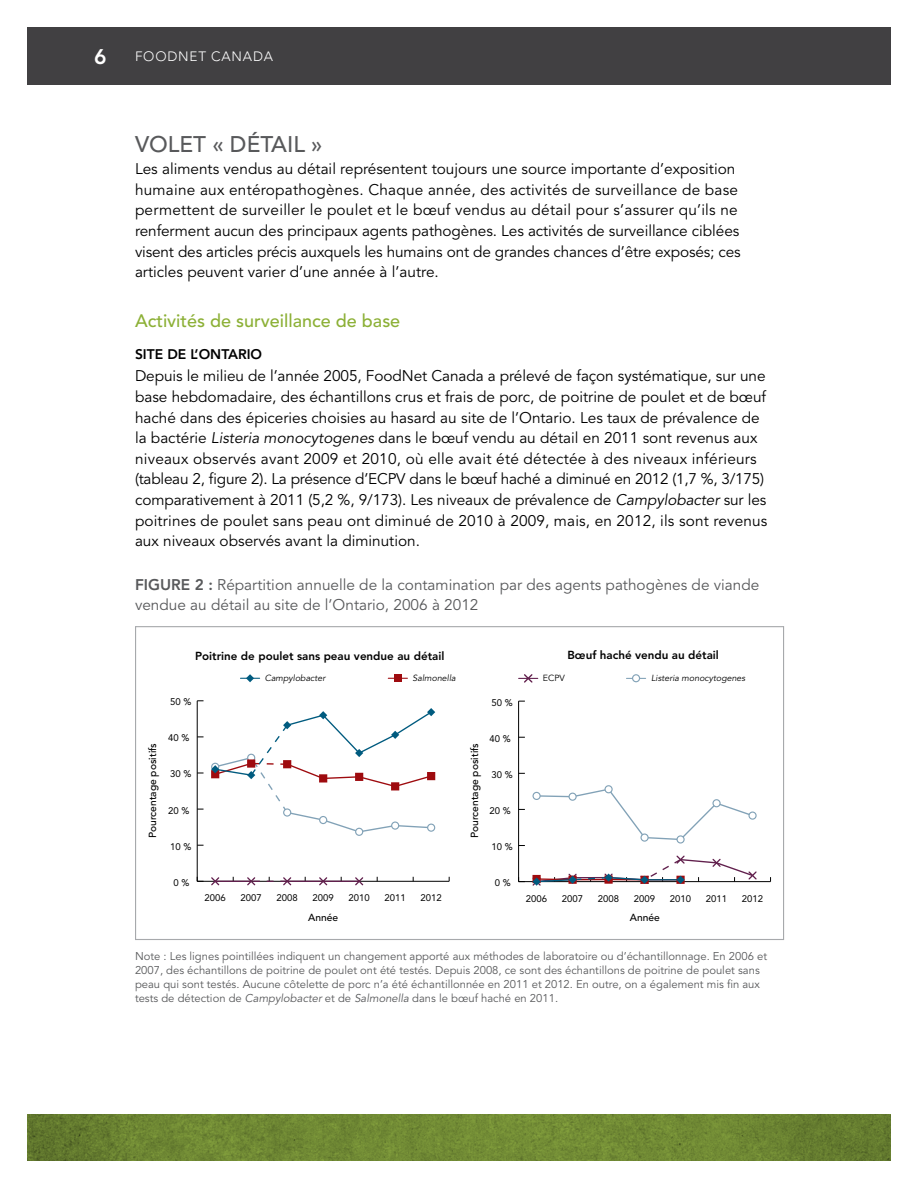
<style>
.page{position:relative;width:918px;height:1188px;background:#fff}
.page>*{position:absolute;margin:0;border:0;box-sizing:border-box;transform-origin:0 0}
.t1{font:500 22.5px "Avenir LT Std";color:#58595b}
.t2{font:800 21px "Avenir LT Std";color:#fff}
.t3{font:500 18px "Avenir LT Std";color:#8cb036}
.t4{font:15.3px/20.5px "Avenir LT Std";color:#000}
.t5{font:15.3px/20.5px "Avenir LT Std";color:#58595b}
.t6{font:800 13.8px "Avenir LT Std";color:#000}
.t7{font:300 13.5px "Avenir LT Std";letter-spacing:.06em;color:#fff}
.t8{font:800 11.55px "Avenir LT Std";color:#000}
.t9{font:11.25px/14.2px "Avenir LT Std";color:#58595b}
.t10{font:500 10.2px "Avenir LT Std";color:#000}
.t11{font:9.6px "Avenir LT Std";color:#000}
.t12{font:italic 8.85px "Avenir LT Std";color:#000}
.t13{font:8.85px "Avenir LT Std";color:#000}
.s1{font-style:italic}
.s2{font-weight:800}
</style>
<div class="page">
<svg style="left:27px;top:1115px;width:864px;height:46px;background:#6d8533"></svg>
<div style="left:27px;top:27px;width:113px;height:57px;background:#414042"></div>
<div style="left:135px;top:27px;width:756px;height:57px;background:#414042"></div>
<hr style="left:197px;top:881px;width:252px;height:1px;background:#000">
<hr style="left:197px;top:701px;width:1px;height:180px;background:#000">
<svg style="left:197px;top:877px;width:7px;height:5px"></svg>
<hr style="left:215px;top:881px;width:36px;height:1px;background:#61204d">
<hr style="left:287px;top:881px;width:36px;height:1px;background:#61204d">
<hr style="left:323px;top:881px;width:36px;height:1px;background:#61204d">
<div style="left:355px;top:828px;width:8px;height:8px;border:1px solid #82a2b7;border-radius:50%"></div>
<svg style="left:210px;top:877px;width:11px;height:9px"></svg>
<svg style="left:246px;top:876px;width:46px;height:10px"></svg>
<svg style="left:318px;top:877px;width:10px;height:9px"></svg>
<svg style="left:354px;top:877px;width:10px;height:9px"></svg>
<svg style="left:211px;top:708px;width:224px;height:126px"></svg>
<hr style="left:519px;top:881px;width:252px;height:1px;background:#000">
<hr style="left:518px;top:701px;width:1px;height:181px;background:#000">
<svg style="left:536px;top:789px;width:218px;height:51px"></svg>
<div style="left:533px;top:792px;width:7px;height:7px;background:#fff;border-radius:50%"></div>
<div style="left:533px;top:792px;width:8px;height:8px;border:1px solid #82a2b7;border-radius:50%"></div>
<div style="left:569px;top:793px;width:7px;height:7px;background:#fff;border-radius:50%"></div>
<div style="left:568px;top:793px;width:9px;height:8px;border:1px solid #82a2b7;border-radius:50%"></div>
<div style="left:605px;top:786px;width:7px;height:7px;background:#fff;border-radius:50%"></div>
<div style="left:604px;top:785px;width:9px;height:8px;border:1px solid #82a2b7;border-radius:50%"></div>
<svg style="left:641px;top:834px;width:7px;height:7px"></svg>
<div style="left:640px;top:833px;width:9px;height:9px;border:1px solid #82a2b7;border-radius:50%"></div>
<svg style="left:677px;top:836px;width:7px;height:7px"></svg>
<div style="left:676px;top:835px;width:9px;height:9px;border:1px solid #82a2b7;border-radius:50%"></div>
<div style="left:713px;top:800px;width:7px;height:7px;background:#fff;border-radius:50%"></div>
<div style="left:712px;top:799px;width:9px;height:8px;border:1px solid #82a2b7;border-radius:50%"></div>
<div style="left:749px;top:812px;width:7px;height:7px;background:#fff;border-radius:50%"></div>
<div style="left:748px;top:812px;width:9px;height:8px;border:1px solid #82a2b7;border-radius:50%"></div>
<svg style="left:531px;top:855px;width:227px;height:31px"></svg>
<svg style="left:240px;top:674px;width:20px;height:8px"></svg>
<svg style="left:388px;top:678px;width:19px;height:1px"></svg>
<div style="left:394px;top:675px;width:7px;height:7px;background:#9e0b0f"></div>
<svg style="left:626px;top:678px;width:20px;height:1px"></svg>
<svg style="left:519px;top:674px;width:19px;height:9px"></svg>
<div style="left:633px;top:675px;width:7px;height:7px;background:#fff;border-radius:50%"></div>
<div style="left:632px;top:674px;width:8px;height:8px;border:1px solid #82a2b7;border-radius:50%"></div>
<h2 class="t2" style="left:94px;top:44px;width:14px">6</h2>
<p class="t7" style="left:135px;top:48px;width:140px">FOODNET CANADA</p>
<h1 class="t1" style="left:135px;top:131px;width:149px">VOLET « DÉTAIL</h1>
<h1 class="t1" style="left:311px;top:131px;width:13px">»</h1>
<p class="t4" style="left:135px;top:159px;width:607px">Les aliments vendus au détail représentent toujours une source importante d’exposition humaine aux entéropathogènes. Chaque année, des activités de surveillance de base permettent de surveiller le poulet et le bœuf vendus au détail pour s’assurer qu’ils ne renferment aucun des principaux agents pathogènes. Les activités de surveillance ciblées visent des articles précis auxquels les humains ont de grandes chances d’être exposés; ces articles peuvent varier d’une année à l’autre.</p>
<p class="t3" style="left:135px;top:310px;width:267px">Activités de surveillance de base</p>
<p class="t6" style="left:135px;top:346px;width:86px">Site de l’Onta</p>
<p class="t6" style="left:238px;top:346px;width:23px">rio</p>
<p class="t4" style="left:135px;top:366px;width:634px">Depuis le milieu de l’année 2005, FoodNet Canada a prélevé de façon systématique, sur une base hebdomadaire, des échantillons crus et frais de porc, de poitrine de poulet et de bœuf haché dans des épiceries choisies au hasard au site de l’Ontario. Les taux de prévalence de la bactérie <span class="s1">Listeria monocytogenes</span> dans le bœuf vendu au détail en 2011 sont revenus aux niveaux observés avant 2009 et 2010, où elle avait été détectée à des niveaux inférieurs (tableau 2, figure 2). La présence d’ECPV dans le bœuf haché a diminué en 2012 (1,7 %, 3/175) comparativement à 2011 (5,2 %, 9/173). Les niveaux de prévalence de <span class="s1">Campylobacter</span> sur les poitrines de poulet sans peau ont diminué de 2010 à 2009, mais, en 2012, ils sont revenus aux niveaux observés avant la diminution.</p>
<p class="t5" style="left:135px;top:575px;width:626px"><span class="s2">Figure 2 :</span> Répartition annuelle de la contamination par des agents pathogènes de viande vendue au détail au site de l’Ontario, 2006 à 2012</p>
<p class="t8" style="left:195px;top:649px;width:251px">Poitrine de poulet sans peau vendue au détail</p>
<p class="t8" style="left:567px;top:648px;width:153px">Bœuf haché vendu au détail</p>
<p class="t11" style="left:170px;top:696px;width:23px">50 %</p>
<p class="t10" style="left:147px;top:838px;width:97px;rotate:-90deg">Pourcentage positifs</p>
<p class="t11" style="left:168px;top:732px;width:23px">40 %</p>
<p class="t11" style="left:170px;top:769px;width:23px">30 %</p>
<p class="t11" style="left:168px;top:805px;width:23px">20 %</p>
<p class="t11" style="left:170px;top:841px;width:23px">10 %</p>
<p class="t11" style="left:174px;top:877px;width:17px">0 %</p>
<p class="t12" style="left:265px;top:673px;width:62px">Campylobacter</p>
<p class="t12" style="left:413px;top:673px;width:45px">Salmonella</p>
<p class="t13" style="left:543px;top:673px;width:24px">ECPV</p>
<p class="t12" style="left:651px;top:673px;width:96px">Listeria monocytogenes</p>
<p class="t11" style="left:205px;top:893px;width:23px">2006</p>
<p class="t11" style="left:241px;top:893px;width:23px">2007</p>
<p class="t11" style="left:277px;top:893px;width:23px">2008</p>
<p class="t11" style="left:313px;top:893px;width:23px">2009</p>
<p class="t11" style="left:349px;top:893px;width:23px">2010</p>
<p class="t11" style="left:385px;top:893px;width:23px">2011</p>
<p class="t11" style="left:421px;top:893px;width:23px">2012</p>
<p class="t10" style="left:308px;top:912px;width:31px">Année</p>
<p class="t11" style="left:492px;top:697px;width:23px">50 %</p>
<p class="t10" style="left:469px;top:838px;width:97px;rotate:-90deg">Pourcentage positifs</p>
<p class="t11" style="left:490px;top:733px;width:23px">40 %</p>
<p class="t11" style="left:492px;top:769px;width:23px">30 %</p>
<p class="t11" style="left:490px;top:805px;width:23px">20 %</p>
<p class="t11" style="left:492px;top:841px;width:23px">10 %</p>
<p class="t11" style="left:495px;top:877px;width:17px">0 %</p>
<p class="t11" style="left:526px;top:893px;width:23px">2006</p>
<p class="t11" style="left:562px;top:893px;width:23px">2007</p>
<p class="t11" style="left:598px;top:893px;width:23px">2008</p>
<p class="t11" style="left:634px;top:893px;width:23px">2009</p>
<p class="t11" style="left:670px;top:893px;width:23px">2010</p>
<p class="t11" style="left:706px;top:893px;width:23px">2011</p>
<p class="t11" style="left:742px;top:893px;width:23px">2012</p>
<p class="t10" style="left:630px;top:912px;width:31px">Année</p>
<p class="t9" style="left:135px;top:949px;width:634px">Note : Les lignes pointillées indiquent un changement apporté aux méthodes de laboratoire ou d’échantillonnage. En 2006 et 2007, des échantillons de poitrine de poulet ont été testés. Depuis 2008, ce sont des échantillons de poitrine de poulet sans peau qui sont testés. Aucune côtelette de porc n’a été échantillonnée en 2011 et 2012. En outre, on a également mis fin aux tests de détection de <span class="s1">Campylobacter</span> et de <span class="s1">Salmonella</span> dans le bœuf haché en 2011.</p>
</div>
